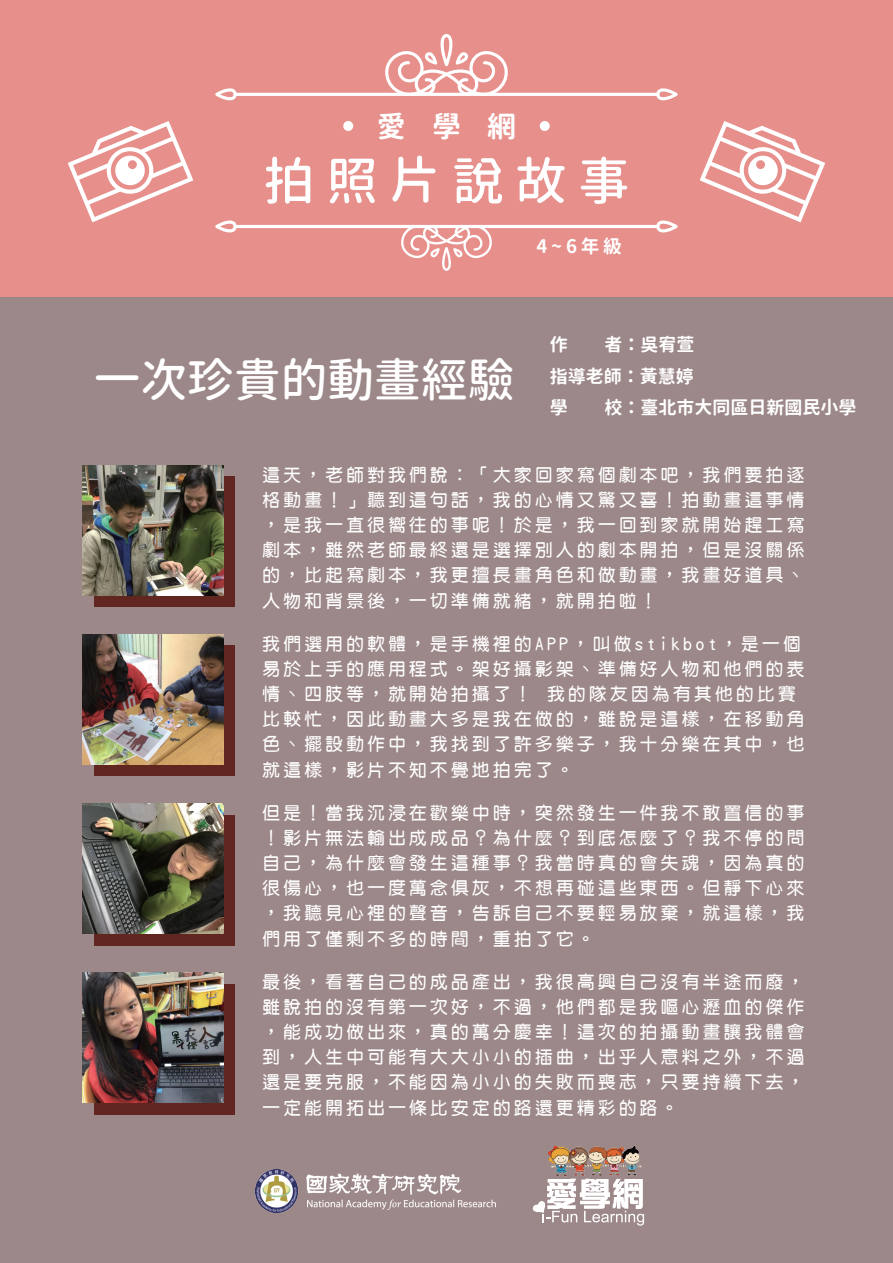
<style>
.page{position:relative;width:893px;height:1263px;background:#9d8889}
.page>*{position:absolute;margin:0;border:0;box-sizing:border-box;transform-origin:0 0}
.t1{font:500 51.45px "Gen Jyuu Gothic";color:#fff}
.t2{font:500 46.8px "Gen Jyuu Gothic";color:#fff}
.t3{font:700 28.95px "Gen Jyuu Gothic";color:#fff}
.t4{font:700 18.75px "Gen Jyuu Gothic";color:#fff}
.t5{font:700 18px/31.5px "Gen Jyuu Gothic";color:#fff;text-align:justify}
.t6{font:17.4px/25.2px "DF Yuan Bd HK BF";letter-spacing:.2em;color:#fff;text-align:justify}
</style>
<div class="page">
<div style="left:0;top:0;width:893px;height:297px;background:#e68f8b"></div>
<svg style="left:215px;top:220px;width:22px;height:12px"></svg>
<svg style="left:656px;top:220px;width:22px;height:12px"></svg>
<hr style="left:234px;top:225px;width:425px;height:3px;background:#fff;border-radius:2px">
<svg style="left:401px;top:224px;width:91px;height:47px"></svg>
<svg style="left:215px;top:88px;width:22px;height:12px"></svg>
<svg style="left:656px;top:88px;width:22px;height:12px"></svg>
<hr style="left:234px;top:93px;width:425px;height:3px;background:#fff;border-radius:2px">
<svg style="left:385px;top:34px;width:123px;height:59px"></svg>
<div style="left:343px;top:121px;width:10px;height:10px;background:#fff;border-radius:50%"></div>
<div style="left:540px;top:121px;width:10px;height:10px;background:#fff;border-radius:50%"></div>
<svg style="left:532px;top:1178px;width:112px;height:47px"></svg>
<img style="left:547px;top:1145px;width:95px;height:31px">
<img style="left:255px;top:1169px;width:44px;height:43px">
<img style="left:306px;top:1173px;width:190px;height:37px">
<svg style="left:700px;top:121px;width:125px;height:101px"></svg>
<svg style="left:68px;top:121px;width:125px;height:101px"></svg>
<div style="left:94px;top:477px;width:140px;height:130px;background:#60261f"></div>
<img style="left:82px;top:465px;width:141px;height:131px">
<div style="left:94px;top:646px;width:140px;height:130px;background:#60261f"></div>
<img style="left:82px;top:634px;width:141px;height:131px">
<div style="left:94px;top:815px;width:140px;height:130px;background:#60261f"></div>
<img style="left:82px;top:803px;width:141px;height:131px">
<div style="left:94px;top:984px;width:140px;height:130px;background:#60261f"></div>
<img style="left:82px;top:972px;width:141px;height:131px">
<h3 class="t3" style="left:377px;top:105px;width:141px">愛 學 網</h3>
<h1 class="t1" style="left:263px;top:144px;width:368px">拍 照 片 說 故 事</h1>
<p class="t4" style="left:536px;top:232px;width:87px">4~6年級</p>
<h2 class="t2" style="left:94px;top:346px;width:422px">一次珍貴的動畫經驗</h2>
<p class="t5" style="left:550px;top:329px;width:146px;text-indent:55px">者：吳宥萱指導老師：黃慧婷學</p>
<p class="t5" style="left:550px;top:329px;width:19px">作</p>
<p class="t5" style="left:604px;top:392px;width:253px">校：臺北市大同區日新國民小學</p>
<p class="t6" style="left:263px;top:462px;width:543px">這天，老師對我們說：「大家回家寫個劇本吧，我們要拍逐格動畫！」聽到這句話，我的心情又驚又喜！拍動畫這事情，是我一直很嚮往的事呢！於是，我一回到家就開始趕工寫劇本，雖然老師最終還是選擇別人的劇本開拍，但是沒關係的，比起寫劇本，我更擅長畫角色和做動畫，我畫好道具、人物和背景後，一切準備就緒，就開拍啦！</p>
<p class="t6" style="left:263px;top:631px;width:543px;text-align:left">我們選用的軟體，是手機裡的APP，叫做stikbot，是一個易於上手的應用程式。架好攝影架、準備好人物和他們的表情、四肢等，就開始拍攝了！ 我的隊友因為有其他的比賽比較忙，因此動畫大多是我在做的，雖說是這樣，在移動角色、擺設動作中，我找到了許多樂子，我十分樂在其中，也就這樣，影片不知不覺地拍完了。</p>
<p class="t6" style="left:263px;top:800px;width:543px">但是！當我沉浸在歡樂中時，突然發生一件我不敢置信的事！影片無法輸出成成品？為什麼？到底怎麼了？我不停的問自己，為什麼會發生這種事？我當時真的會失魂，因為真的很傷心，也一度萬念俱灰，不想再碰這些東西。但靜下心來，我聽見心裡的聲音，告訴自己不要輕易放棄，就這樣，我們用了僅剩不多的時間，重拍了它。</p>
<p class="t6" style="left:263px;top:969px;width:543px">最後，看著自己的成品產出，我很高興自己沒有半途而廢，雖說拍的沒有第一次好，不過，他們都是我嘔心瀝血的傑作，能成功做出來，真的萬分慶幸！這次的拍攝動畫讓我體會到，人生中可能有大大小小的插曲，出乎人意料之外，不過還是要克服，不能因為小小的失敗而喪志，只要持續下去，一定能開拓出一條比安定的路還更精彩的路。</p>
</div>
